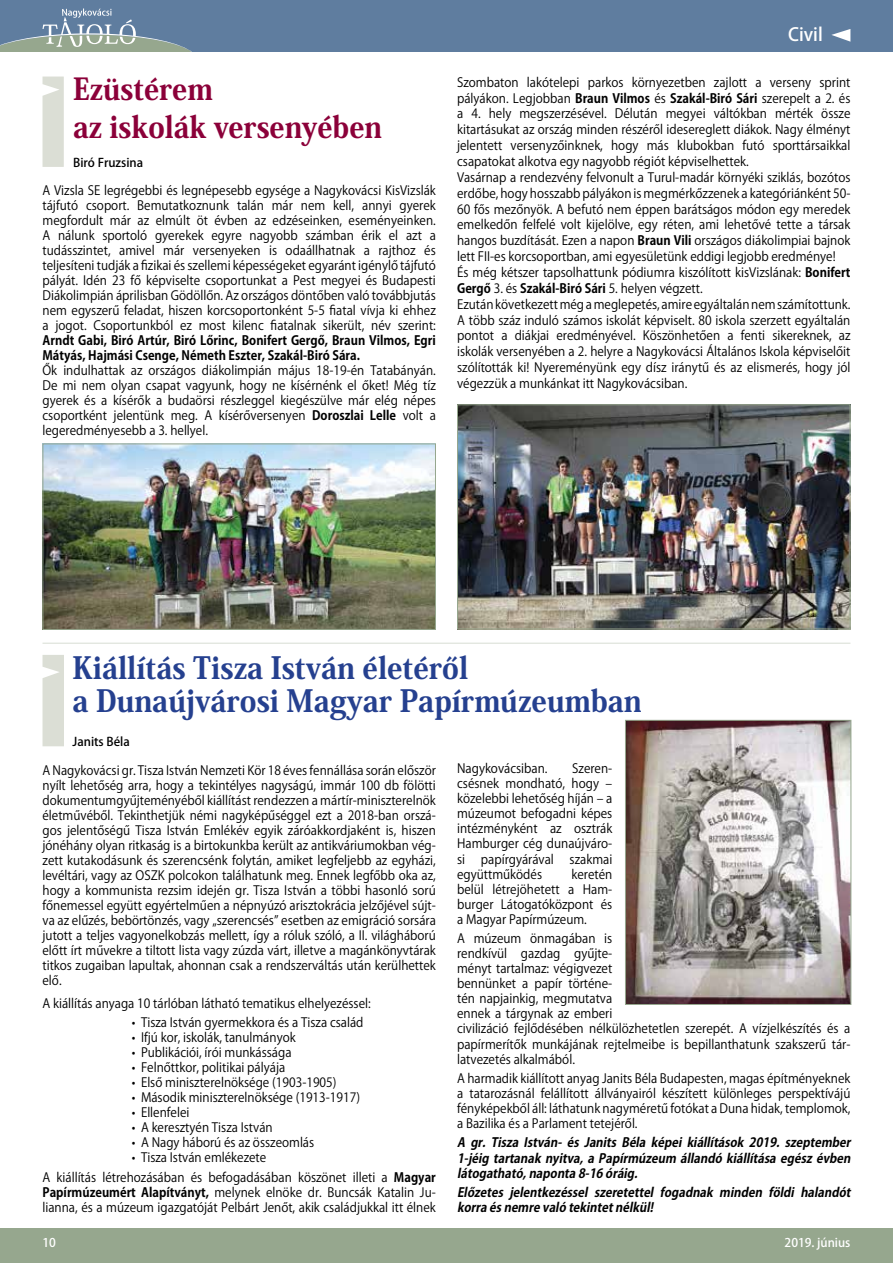
<style>
.page{position:relative;width:893px;height:1263px;background:#fff}
.page>*{position:absolute;margin:0;border:0;box-sizing:border-box;transform-origin:0 0}
.t1{font:800 30.3px/33.3px "Koz Min Pr 6 N";color:#25408f;scale:.94 1}
.t2{font:800 30px/37.5px "Koz Min Pr 6 N";color:#8b0039;scale:.93 1}
.t3{font:500 18px "Koz Go Pr 6 N";color:#fff}
.t4{font:12.75px/15px "Koz Go Pr 6 N";color:#000;text-align:justify;scale:.94 1}
.t5{font:italic 700 12.75px/15px "Koz Go Pr 6 N";color:#000;text-align:justify;scale:.94 1}
.t6{font:700 12.75px/15px "Koz Go Pr 6 N";color:#000;scale:.94 1}
.t7{font:500 12px "Koz Go Pr 6 N";color:#fff}
.t8{font:500 12px "Koz Go Pr 6 N";color:#000}
.s1{font-weight:700}
</style>
<div class="page">
<div style="left:0;top:0;width:893px;height:51px;background:#5f7d9f"></div>
<svg style="left:831px;top:29px;width:19px;height:13px"></svg>
<svg style="left:0;top:9px;width:191px;height:42px"></svg>
<div style="left:0;top:1229px;width:893px;height:34px;background:#96a78e"></div>
<div style="left:43px;top:655px;width:21px;height:91px;background:#dbded5"></div>
<div style="left:43px;top:77px;width:21px;height:90px;background:#dbded5"></div>
<img style="left:627px;top:722px;width:222px;height:281px">
<div style="left:625px;top:720px;width:226px;height:285px;border:1px solid #96a78e"></div>
<img style="left:45px;top:445px;width:389px;height:183px">
<div style="left:43px;top:443px;width:393px;height:187px;border:1px solid #96a78e"></div>
<img style="left:459px;top:406px;width:389px;height:221px">
<div style="left:457px;top:404px;width:393px;height:225px;border:1px solid #96a78e"></div>
<hr style="left:43px;top:643px;width:807px;height:1px;background:#96a78e">
<h2 class="t2" style="left:73px;top:71px;width:334px">Ezüstérem<br>az iskolák versenyében</h2>
<p class="t8" style="left:73px;top:156px;width:72px">Biró Fruzsina</p>
<p class="t4" style="left:43px;top:183px;width:420px">A Vizsla SE legrégebbi és legnépesebb egysége a Nagykovácsi KisVizslák tájfutó csoport. Bemutatkoznunk talán már nem kell, annyi gyerek megfordult már az elmúlt öt évben az edzéseinken, eseményeinken.<br>A nálunk sportoló gyerekek egyre nagyobb számban érik el azt a tudásszintet, amivel már versenyeken is odaállhatnak a rajthoz és teljesíteni tudják a fizikai és szellemi képességeket egyaránt igénylő tájfutó pályát. Idén 23 fő képviselte csoportunkat a Pest megyei és Budapesti Diákolimpián áprilisban Gödöllőn. Az országos döntőben való továbbjutás nem egyszerű feladat, hiszen korcsoportonként 5-5 fiatal vívja ki ehhez a jogot. Csoportunkból ez most kilenc fiatalnak sikerült, név szerint:</p>
<p class="t6" style="left:43px;top:333px;width:420px">Arndt Gabi, Biró Artúr, Biró Lőrinc, Bonifert Gergő, Braun Vilmos, Egri<br>Mátyás, Hajmási Csenge, Németh Eszter, Szakál-Biró Sára.</p>
<p class="t4" style="left:43px;top:363px;width:420px">Ők indulhattak az országos diákolimpián május 18-19-én Tatabányán.<br>De mi nem olyan csapat vagyunk, hogy ne kísérnénk el őket! Még tíz gyerek és a kísérők a budaörsi részleggel kiegészülve már elég népes csoportként jelentünk meg. A kísérőversenyen <span class="s1">Doroszlai Lelle</span> volt a legeredményesebb a 3. hellyel.</p>
<h3 class="t3" style="left:788px;top:25px;width:36px">Civil</h3>
<p class="t4" style="left:457px;top:74px;width:420px;line-height:15.9px;text-align:left">Szombaton lakótelepi parkos környezetben zajlott a verseny sprint pályákon. Legjobban <span class="s1">Braun Vilmos</span> és <span class="s1">Szakál-Biró Sári</span> szerepelt a 2. és a 4. hely megszerzésével. Délután megyei váltókban mérték össze kitartásukat az ország minden részéről idesereglett diákok. Nagy élményt jelentett versenyzőinknek, hogy más klubokban futó sporttársaikkal csapatokat alkotva egy nagyobb régiót képviselhettek.<br>Vasárnap a rendezvény felvonult a Turul-madár környéki sziklás, bozótos erdőbe, hogy hosszabb pályákon is megmérkőzzenek a kategóriánként 50- 60 fős mezőnyök. A befutó nem éppen barátságos módon egy meredek emelkedőn felfelé volt kijelölve, egy réten, ami lehetővé tette a társak hangos buzdítását. Ezen a napon <span class="s1">Braun Vili</span> országos diákolimpiai bajnok lett FII-es korcsoportban, ami egyesületünk eddigi legjobb eredménye!<br>És még kétszer tapsolhattunk pódiumra kiszólított kisVizslának: <span class="s1">Bonifert Gergő</span> 3. és <span class="s1">Szakál-Biró Sári</span> 5. helyen végzett.<br>Ezután következett még a meglepetés, amire egyáltalán nem számítottunk.<br>A több száz induló számos iskolát képviselt. 80 iskola szerzett egyáltalán pontot a diákjai eredményével. Köszönhetően a fenti sikereknek, az iskolák versenyében a 2. helyre a Nagykovácsi Általános Iskola képviselőit szólították ki! Nyereményünk egy dísz iránytű és az elismerés, hogy jól végezzük a munkánkat itt Nagykovácsiban.</p>
<h1 class="t1" style="left:73px;top:651px;width:607px">Kiállítás Tisza István életéről<br>a Dunaújvárosi Magyar Papírmúzeumban</h1>
<p class="t8" style="left:73px;top:735px;width:59px">Janits Béla</p>
<p class="t4" style="left:43px;top:763px;width:420px">A Nagykovácsi gr. Tisza István Nemzeti Kör 18 éves fennállása során először nyílt lehetőség arra, hogy a tekintélyes nagyságú, immár 100 db fölötti dokumentumgyűjteményéből kiállítást rendezzen a mártír-miniszterelnök életművéből. Tekinthetjük némi nagyképűséggel ezt a 2018-ban orszá&shy;gos jelentőségű Tisza István Emlékév egyik záróakkordjaként is, hiszen jónéhány olyan ritkaság is a birtokunkba került az antikváriumokban vég&shy;zett kutakodásunk és szerencsénk folytán, amiket legfeljebb az egyházi, levéltári, vagy az OSZK polcokon találhatunk meg. Ennek legfőbb oka az, hogy a kommunista rezsim idején gr. Tisza István a többi hasonló sorú főnemessel együtt egyértelműen a népnyúzó arisztokrácia jelzőjével sújt&shy;va az elűzés, bebörtönzés, vagy „szerencsés” esetben az emigráció sorsára jutott a teljes vagyonelkobzás mellett, így a róluk szóló, a II. világháború előtt írt művekre a tiltott lista vagy zúzda várt, illetve a magánkönyvtárak titkos zugaiban lapultak, ahonnan csak a rendszerváltás után kerülhettek elő.</p>
<p class="t4" style="left:43px;top:996px;width:351px">A kiállítás anyaga 10 tárlóban látható tematikus elhelyezéssel:</p>
<p class="t4" style="left:132px;top:1015px;width:248px">• Tisza István gyermekkora és a Tisza család</p>
<p class="t4" style="left:132px;top:1030px;width:176px">• Ifjú kor, iskolák, tanulmányok</p>
<p class="t4" style="left:132px;top:1045px;width:171px">• Publikációi, írói munkássága</p>
<p class="t4" style="left:132px;top:1060px;width:165px">• Felnőttkor, politikai pályája</p>
<p class="t4" style="left:132px;top:1075px;width:219px">• Első miniszterelnöksége (1903-1905)</p>
<p class="t4" style="left:132px;top:1090px;width:244px">• Második miniszterelnöksége (1913-1917)</p>
<p class="t4" style="left:132px;top:1105px;width:63px">• Ellenfelei</p>
<p class="t4" style="left:132px;top:1120px;width:151px">• A keresztyén Tisza István</p>
<p class="t4" style="left:132px;top:1135px;width:196px">• A Nagy háború és az összeomlás</p>
<p class="t4" style="left:43px;top:1148px;width:420px;line-height:19.2px;text-indent:89px">• Tisza István emlékezete<br>A kiállítás létrehozásában és befogadásában köszönet illeti a <span class="s1">Magyar</span></p>
<p class="t4" style="left:43px;top:1184px;width:420px"><span class="s1">Papírmúzeumért Alapítványt,</span> melynek elnöke dr. Buncsák Katalin Ju&shy;lianna, és a múzeum igazgatóját Pelbárt Jenőt, akik családjukkal itt élnek</p>
<p class="t4" style="left:457px;top:761px;width:98px">Nagykovácsiban.</p>
<p class="t4" style="left:457px;top:761px;width:167px;text-indent:115px">Szeren&shy;csésnek mondható, hogy – közelebbi lehetőség híján – a múzeumot befogadni képes intézményként az osztrák Hamburger cég dunaújváro&shy;si papírgyárával szakmai együttműködés</p>
<p class="t4" style="left:457px;top:867px;width:167px;text-indent:114px">keretén belül létrejöhetett a Ham&shy;burger Látogatóközpont és a Magyar Papírmúzeum.</p>
<p class="t4" style="left:457px;top:931px;width:420px;text-align:left">A múzeum önmagában is<br>rendkívül gazdag gyűjte-<br>ményt tartalmaz: végigvezet<br>bennünket a papír történe-<br>tén napjainkig, megmutatva<br>ennek a tárgynak az emberi<br>civilizáció fejlődésében nélkülözhetetlen szerepét. A vízjelkészítés és a papírmerítők munkájának rejtelmeibe is bepillanthatunk szakszerű tár&shy;latvezetés alkalmából.</p>
<p class="t4" style="left:457px;top:1071px;width:420px">A harmadik kiállított anyag Janits Béla Budapesten, magas építményeknek a tatarozásnál felállított állványairól készített különleges perspektívájú fényképekből áll: láthatunk nagyméretű fotókat a Duna hidak, templomok, a Bazilika és a Parlament tetejéről.</p>
<p class="t5" style="left:457px;top:1135px;width:424px">A gr. Tisza István- és Janits Béla képei kiállítások 2019. szeptember 1-jéigtartanaknyitva,aPapírmúzeum állandókiállításaegészévben látogatható,naponta8-16óráig.</p>
<p class="t5" style="left:457px;top:1185px;width:424px">Előzetes jelentkezéssel szeretettel fogadnak minden földi halandót korraésnemrevalótekintetnélkül!</p>
<p class="t7" style="left:43px;top:1236px;width:8px">4</p>
<p class="t7" style="left:775px;top:1236px;width:61px">2015. márc</p>
<p class="t7" style="left:43px;top:1236px;width:15px">10</p>
<p class="t7" style="left:785px;top:1236px;width:67px">2019. június</p>
</div>
